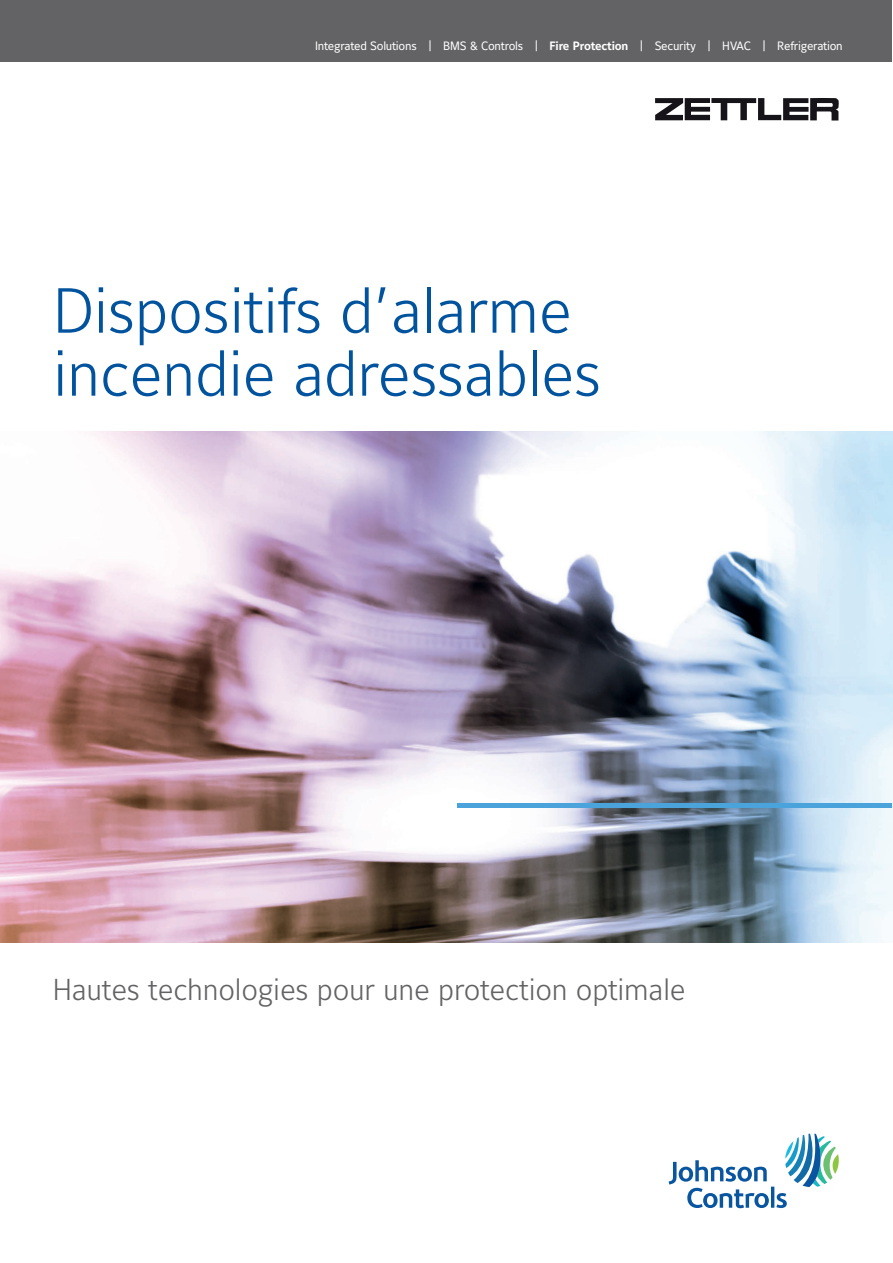
<style>
.page{position:relative;width:893px;height:1263px;background:#fff}
.page>*{position:absolute;margin:0;border:0;box-sizing:border-box;transform-origin:0 0}
.t1{font:300 63px/63px "Maurea Jci Lf ML";letter-spacing:-.01em;color:#01539e}
.t2{font:300 30px "Maurea Jci Lf ML";letter-spacing:-.01em;color:#636366}
.t3{font:12px "Maurea Jci Lf ML";letter-spacing:-.02em;color:#fff}
.s1{font-weight:700}
</style>
<div class="page">
<svg style="left:669px;top:1134px;width:170px;height:74px"></svg>
<div style="left:0;top:0;width:892px;height:62px;background:#636366"></div>
<svg style="left:655px;top:98px;width:184px;height:23px"></svg>
<img style="left:0;top:431px;width:893px;height:512px">
<hr style="left:457px;top:803px;width:435px;height:4px;background:#4aa3da">
<p class="t3" style="left:315px;top:39px;width:529px">Integrated Solutions | BMS &amp; Controls | <span class="s1">Fire Protection</span> | Security | HVAC | Refrigeration</p>
<h1 class="t1" style="left:53px;top:278px;width:550px">Dispositifs d’alarme incendie adressables</h1>
<h2 class="t2" style="left:53px;top:971px;width:634px">Hautes technologies pour une protection optimale</h2>
</div>
